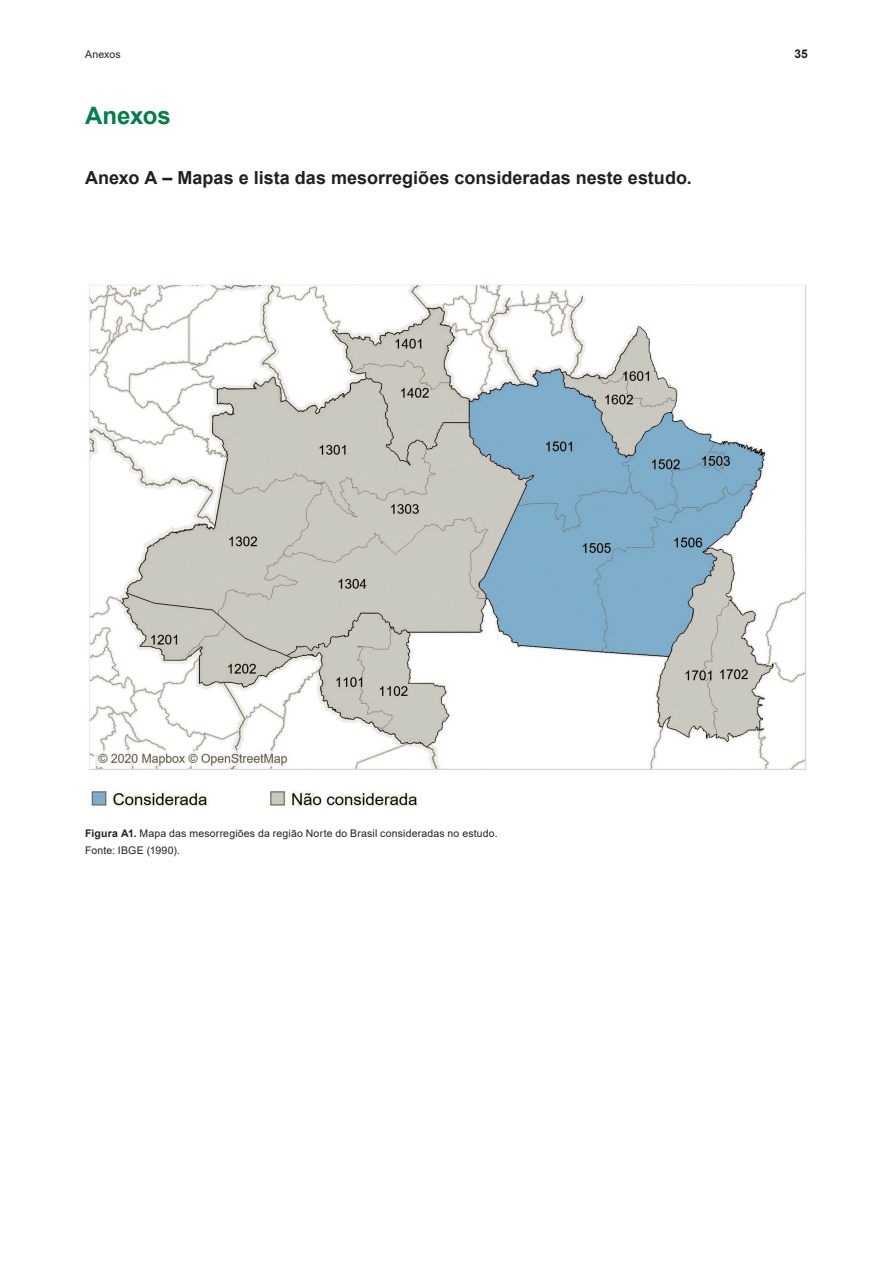
<style>
.page{position:relative;width:893px;height:1263px;background:#fff}
.page>*{position:absolute;margin:0;border:0;box-sizing:border-box;transform-origin:0 0}
.t1{font:700 24px "Arial";color:#007f46}
.t2{font:700 18px "Arial";color:#231f20}
.t3{font:700 12px "Arial";color:#231f20}
.t4{font:10.5px/16.8px "Arial";letter-spacing:.015em;color:#231f20}
.s1{font-weight:700}
</style>
<div class="page">
<img style="left:88px;top:284px;width:719px;height:523px">
<p class="t4" style="left:85px;top:45px;width:37px">Anexos</p>
<p class="t3" style="left:794px;top:45px;width:15px">35</p>
<h1 class="t1" style="left:85px;top:98px;width:87px">Anexos</h1>
<h2 class="t2" style="left:85px;top:165px;width:608px">Anexo A – Mapas e lista das mesorregiões consideradas neste estudo.</h2>
<p class="t4" style="left:85px;top:825px;width:414px"><span class="s1">Figura A1.</span> Mapa das mesorregiões da região Norte do Brasil consideradas no estudo.<br>Fonte: IBGE (1990).</p>
</div>
